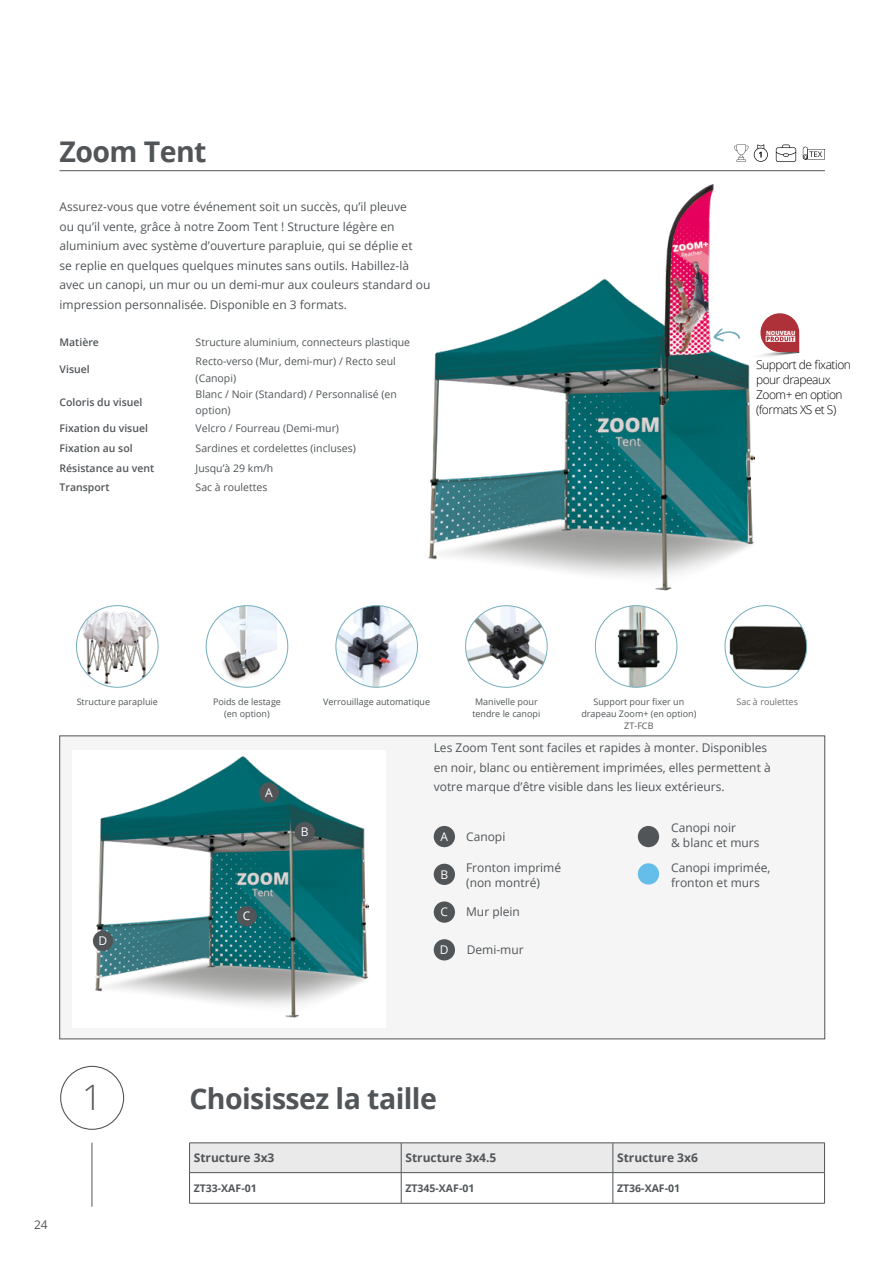
<style>
.page{position:relative;width:893px;height:1263px;background:#fff}
.page>*{position:absolute;margin:0;border:0;box-sizing:border-box;transform-origin:0 0}
.t1{font:300 35.1px "Open Sans";color:#515558}
.Product_Type___Step_Title_19pt{font:700 28.5px "Open Sans";letter-spacing:-.02em;color:#515558}
.Product_header_19pt_Bold{font:700 28.5px "Open Sans";letter-spacing:-.02em;color:#515558}
.Product_Description___Main_Body_8pt_Reg{font:12px/19.5px "Open Sans";color:#515558}
.Small_Text{font:300 12px/15px "Open Sans";letter-spacing:-.04em;color:#000}
.Product_Information__Tables__7pt_Semi{font:700 12px "Open Sans";color:#515558}
.t2{font:12px "Open Sans";color:#fff}
.Product_Information__Tables__7pt_Reg{font:10.5px/16.5px "Open Sans";color:#515558}
.Product_Information__Tables__7pt_Semi-2{font:600 10.5px "Open Sans";color:#515558}
.Product_Information__Tables__7pt_Semi-3{font:700 10.5px "Open Sans";color:#515558}
.Caption_6pt_Reg{font:9px/12px "Open Sans";color:#515558;text-align:center}
.Caption_6pt_Reg-2{font:9px "Open Sans";color:#6e6f72}
.t3{font:800 5.7px "Open Sans";color:#fff}
</style>
<div class="page">
<img style="left:466px;top:606px;width:81px;height:81px;border-radius:41px">
<div style="left:465px;top:605px;width:83px;height:83px;border:1px solid #74adbc;border-radius:50%"></div>
<img style="left:78px;top:606px;width:79px;height:81px">
<div style="left:76px;top:605px;width:82px;height:83px;border:1px solid #74adbc;border-radius:50%"></div>
<img style="left:217px;top:606px;width:60px;height:81px">
<div style="left:206px;top:605px;width:82px;height:83px;border:1px solid #74adbc;border-radius:50%"></div>
<img style="left:336px;top:606px;width:81px;height:81px;border-radius:41px">
<div style="left:335px;top:605px;width:83px;height:83px;border:1px solid #74adbc;border-radius:50%"></div>
<svg style="left:595px;top:606px;width:82px;height:81px"></svg>
<img style="left:600px;top:606px;width:72px;height:81px">
<div style="left:595px;top:605px;width:82px;height:83px;border:1px solid #74adbc;border-radius:50%"></div>
<img style="left:725px;top:617px;width:82px;height:65px">
<div style="left:725px;top:605px;width:82px;height:83px;border:1px solid #74adbc;border-radius:50%"></div>
<div style="left:60px;top:736px;width:765px;height:303px;background:#f5f5f5"></div>
<div style="left:72px;top:750px;width:314px;height:278px;background:#fff"></div>
<img style="left:67px;top:735px;width:302px;height:305px">
<div style="left:60px;top:1066px;width:64px;height:64px;border:1px solid #515558;border-radius:50%"></div>
<hr style="left:189px;top:1142px;width:212px;height:1px;background:#515558">
<hr style="left:401px;top:1142px;width:212px;height:1px;background:#515558">
<hr style="left:613px;top:1142px;width:212px;height:1px;background:#515558">
<svg style="left:189px;top:1143px;width:636px;height:60px"></svg>
<hr style="left:189px;top:1172px;width:212px;height:1px;background:#515558">
<hr style="left:401px;top:1172px;width:212px;height:1px;background:#515558">
<hr style="left:613px;top:1172px;width:212px;height:1px;background:#515558">
<hr style="left:824px;top:1173px;width:1px;height:30px;background:#515558">
<hr style="left:189px;top:1203px;width:212px;height:1px;background:#515558">
<hr style="left:401px;top:1203px;width:212px;height:1px;background:#515558">
<hr style="left:613px;top:1203px;width:212px;height:1px;background:#515558">
<hr style="left:92px;top:1143px;width:1px;height:64px;background:#515558">
<div style="left:434px;top:826px;width:21px;height:21px;background:#515558;border-radius:50%"></div>
<div style="left:638px;top:826px;width:21px;height:21px;background:#515558;border-radius:50%"></div>
<div style="left:434px;top:864px;width:21px;height:21px;background:#515558;border-radius:50%"></div>
<div style="left:434px;top:901px;width:21px;height:22px;background:#515558;border-radius:50%"></div>
<div style="left:638px;top:863px;width:21px;height:21px;background:#65bdea;border-radius:50%"></div>
<div style="left:434px;top:939px;width:21px;height:21px;background:#515558;border-radius:50%"></div>
<div style="left:259px;top:782px;width:20px;height:21px;background:#515558;border-radius:50%"></div>
<div style="left:295px;top:822px;width:20px;height:20px;background:#515558;border-radius:50%"></div>
<div style="left:236px;top:906px;width:21px;height:20px;background:#515558;border-radius:50%"></div>
<div style="left:93px;top:931px;width:20px;height:20px;background:#515558;border-radius:50%"></div>
<hr style="left:60px;top:170px;width:765px;height:1px;background:#515558">
<svg style="left:803px;top:147px;width:22px;height:12px"></svg>
<svg style="left:776px;top:145px;width:20px;height:17px"></svg>
<svg style="left:734px;top:144px;width:34px;height:18px"></svg>
<img style="left:428px;top:185px;width:327px;height:406px">
<svg style="left:712px;top:328px;width:28px;height:14px"></svg>
<svg style="left:747px;top:311px;width:53px;height:46px"></svg>
<p class="Product_header_19pt_Bold" style="left:60px;top:132px;width:149px">Zoom Tent</p>
<p class="Product_Description___Main_Body_8pt_Reg" style="left:60px;top:197px;width:372px">Assurez-vous que votre événement soit un succès, qu’il pleuve<br>ou qu’il vente, grâce à notre Zoom Tent ! Structure légère en aluminium avec système d’ouverture parapluie, qui se déplie et<br>se replie en quelques quelques minutes sans outils. Habillez-là avec un canopi, un mur ou un demi-mur aux couleurs standard ou impression personnalisée. Disponible en 3 formats.</p>
<p class="Product_Information__Tables__7pt_Semi-2" style="left:60px;top:335px;width:41px">Matière</p>
<p class="Product_Information__Tables__7pt_Reg" style="left:196px;top:334px;width:216px">Structure aluminium, connecteurs plastique</p>
<p class="Product_Information__Tables__7pt_Semi-2" style="left:60px;top:362px;width:32px">Visuel</p>
<p class="Product_Information__Tables__7pt_Reg" style="left:196px;top:353px;width:202px">Recto-verso (Mur, demi-mur) / Recto seul (Canopi)</p>
<p class="Product_Information__Tables__7pt_Semi-2" style="left:60px;top:395px;width:84px">Coloris du visuel</p>
<p class="Product_Information__Tables__7pt_Reg" style="left:196px;top:385px;width:203px">Blanc / Noir (Standard) / Personnalisé (en option)</p>
<p class="Product_Information__Tables__7pt_Semi-2" style="left:60px;top:421px;width:90px">Fixation du visuel</p>
<p class="Product_Information__Tables__7pt_Reg" style="left:196px;top:420px;width:145px">Velcro / Fourreau (Demi-mur)</p>
<p class="Product_Information__Tables__7pt_Semi-2" style="left:60px;top:441px;width:75px">Fixation au sol</p>
<p class="Product_Information__Tables__7pt_Reg" style="left:196px;top:439px;width:162px">Sardines et cordelettes (incluses)</p>
<p class="Product_Information__Tables__7pt_Semi-2" style="left:60px;top:460px;width:96px">Résistance au vent</p>
<p class="Product_Information__Tables__7pt_Reg" style="left:196px;top:459px;width:79px">Jusqu’à 29 km/h</p>
<p class="Product_Information__Tables__7pt_Semi-2" style="left:60px;top:480px;width:51px">Transport</p>
<p class="Product_Information__Tables__7pt_Reg" style="left:196px;top:479px;width:73px">Sac à roulettes</p>
<p class="t3" style="left:766px;top:328px;width:31px">NOUVEAU</p>
<p class="Small_Text" style="left:756px;top:357px;width:96px">Support de fixation pour drapeaux<br>Zoom+ en option (formats XS et S)</p>
<p class="Caption_6pt_Reg" style="left:77px;top:696px;width:83px">Structure parapluie</p>
<p class="Caption_6pt_Reg" style="left:213px;top:696px;width:69px">Poids de lestage</p>
<p class="Caption_6pt_Reg" style="left:224px;top:708px;width:47px">(en option)</p>
<p class="t2" style="left:99px;top:932px;width:10px">D</p>
<p class="t2" style="left:265px;top:784px;width:9px">A</p>
<p class="t2" style="left:243px;top:908px;width:9px">C</p>
<p class="t2" style="left:301px;top:824px;width:9px">B</p>
<p class="Caption_6pt_Reg" style="left:581px;top:696px;width:117px">Support pour fixer un drapeau Zoom+ (en option)</p>
<p class="Caption_6pt_Reg" style="left:624px;top:720px;width:31px">ZT-FCB</p>
<p class="Caption_6pt_Reg" style="left:323px;top:696px;width:108px">Verrouillage automatique</p>
<p class="Caption_6pt_Reg-2" style="left:736px;top:696px;width:63px">Sac à roulettes</p>
<p class="Caption_6pt_Reg" style="left:475px;top:696px;width:64px">Manivelle pour</p>
<p class="Caption_6pt_Reg" style="left:472px;top:708px;width:70px">tendre le canopi</p>
<p class="Product_Description___Main_Body_8pt_Reg" style="left:434px;top:738px;width:338px">Les Zoom Tent sont faciles et rapides à monter. Disponibles en noir, blanc ou entièrement imprimées, elles permettent à votre marque d’être visible dans les lieux extérieurs.</p>
<p class="Product_Description___Main_Body_8pt_Reg" style="left:466px;top:826px;width:41px">Canopi</p>
<p class="Product_Description___Main_Body_8pt_Reg" style="left:671px;top:820px;width:90px;line-height:15px">Canopi noir<br>&amp; blanc et murs</p>
<p class="Product_Description___Main_Body_8pt_Reg" style="left:466px;top:860px;width:97px;line-height:15px">Fronton imprimé (non montré)</p>
<p class="Product_Description___Main_Body_8pt_Reg" style="left:466px;top:902px;width:55px">Mur plein</p>
<p class="t2" style="left:441px;top:828px;width:9px">A</p>
<p class="t2" style="left:440px;top:866px;width:9px">B</p>
<p class="t2" style="left:441px;top:904px;width:9px">C</p>
<p class="t2" style="left:440px;top:941px;width:10px">D</p>
<p class="Product_Description___Main_Body_8pt_Reg" style="left:671px;top:860px;width:101px;line-height:15px">Canopi imprimée, fronton et murs</p>
<p class="Product_Description___Main_Body_8pt_Reg" style="left:467px;top:940px;width:58px">Demi-mur</p>
<p class="Product_Description___Main_Body_8pt_Reg" style="left:34px;top:1214px;width:15px">24</p>
<p class="t1" style="left:82px;top:1073px;width:22px">1</p>
<p class="Product_Type___Step_Title_19pt" style="left:189px;top:1078px;width:249px">Choisissez la taille</p>
<p class="Product_Information__Tables__7pt_Semi" style="left:194px;top:1149px;width:82px">Structure 3x3</p>
<p class="Product_Information__Tables__7pt_Semi" style="left:405px;top:1149px;width:92px">Structure 3x4.5</p>
<p class="Product_Information__Tables__7pt_Semi" style="left:617px;top:1149px;width:82px">Structure 3x6</p>
<p class="Product_Information__Tables__7pt_Semi-3" style="left:194px;top:1181px;width:64px">ZT33-XAF-01</p>
<p class="Product_Information__Tables__7pt_Semi-3" style="left:405px;top:1181px;width:70px">ZT345-XAF-01</p>
<p class="Product_Information__Tables__7pt_Semi-3" style="left:617px;top:1181px;width:64px">ZT36-XAF-01</p>
</div>
